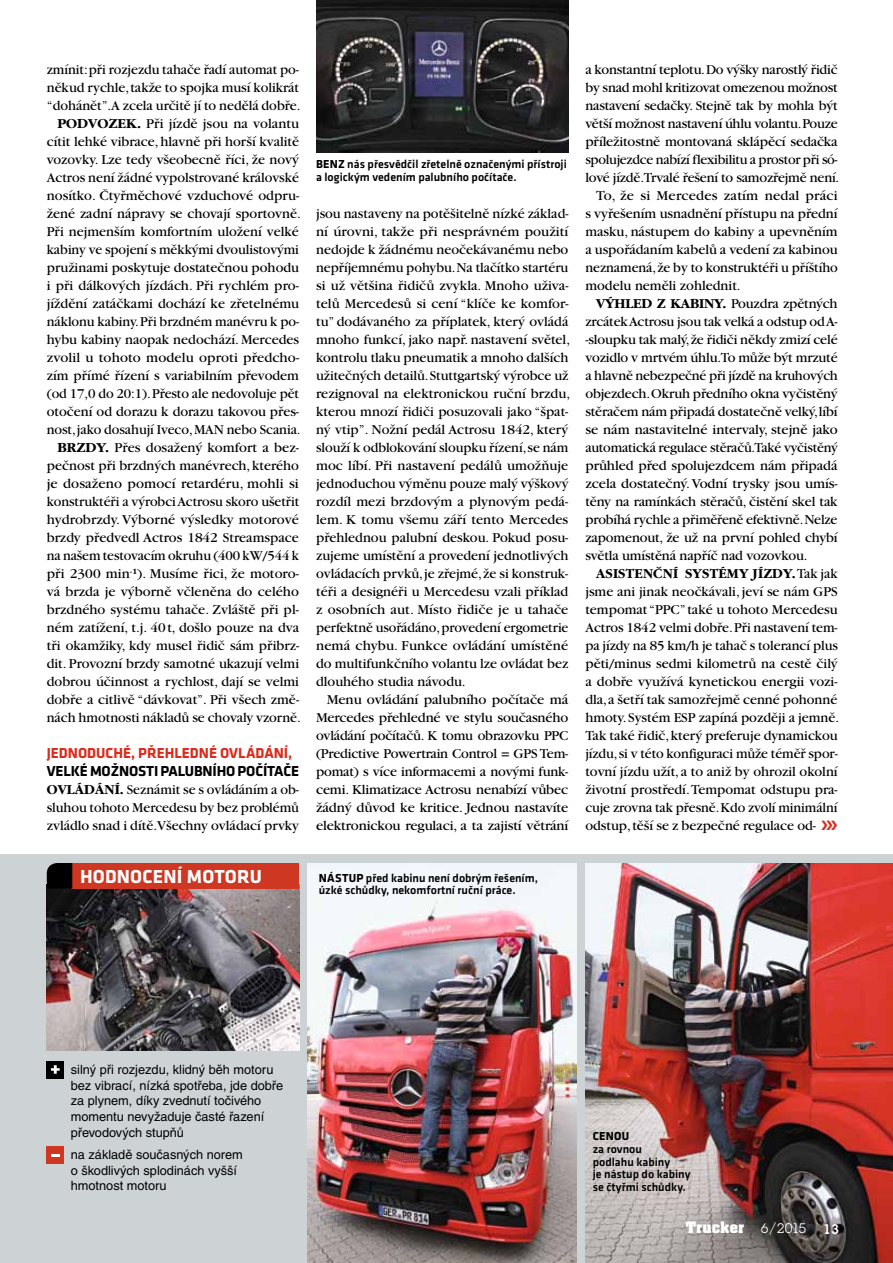
<style>
.page{position:relative;width:893px;height:1263px;background:#fff}
.page>*{position:absolute;margin:0;border:0;box-sizing:border-box;transform-origin:0 0}
.t1{font:700 19.5px "Klavika Basic";letter-spacing:.01em;color:#fff}
.t2{font:700 15px "Klavika Basic";letter-spacing:-.01em;color:#000}
.t3{font:700 15px "Klavika Basic";color:#dd2a1b}
.t4{font:14.25px/18px "ITC Garamond CE";color:#000;text-align:justify}
.t5{font:14.25px "ITC Garamond CE";letter-spacing:-.02em;color:#000}
.t6{font:700 14.25px "ITC Garamond CE";letter-spacing:.015em;color:#000}
.t7{font:700 13.5px "Aachen Std";letter-spacing:.025em;color:#fff}
.t8{font:600 13.5px "Lubalin Graph CE";color:#fff}
.t9{font:12.75px/15.8px "Helvetica CE";color:#000}
.t10{font:500 12px/12.8px "Klavika Basic";color:#000}
.t11{font:700 12px "Klavika Basic";letter-spacing:.015em;color:#000}
.s1{font-weight:700}
.s2{font-weight:400}
.s3{color:#d7291b}
.s4{font-family:"Lubalin Graph CE";font-weight:400}
</style>
<div class="page">
<div style="left:0;top:854px;width:893px;height:409px;background:#cdd2d4"></div>
<img style="left:585px;top:863px;width:308px;height:400px">
<img style="left:316px;top:0;width:252px;height:152px">
<img style="left:308px;top:863px;width:269px;height:400px">
<img style="left:47px;top:888px;width:252px;height:162px">
<div style="left:72px;top:863px;width:227px;height:25px;background:#ce3721"></div>
<svg style="left:47px;top:863px;width:25px;height:25px"></svg>
<div style="left:47px;top:1061px;width:17px;height:17px;background:#000"></div>
<svg style="left:51px;top:1065px;width:9px;height:9px"></svg>
<div style="left:47px;top:1146px;width:17px;height:17px;background:#ce3721"></div>
<svg style="left:51px;top:1154px;width:8px;height:2px"></svg>
<p class="t4" style="left:47px;top:61px;width:256px;text-align:right">zmínit: při rozjezdu tahače řadí automat po&shy;někud rychle, takže to spojka musí kolikrát “dohánět”.A zcela určitě jí to nedělá dobře.<br><span class="s1">PODVOZEK.</span> Při jízdě jsou na volantu cítit lehké vibrace, hlavně při horší kvalitě vozovky. Lze tedy všeobecně říci, že nový Actros není žádné vypolstrované královské nosítko. Čtyřměchové vzduchové odpru&shy;žené zadní nápravy se chovají sportovně.<br>Při nejmenším komfortním uložení velké kabiny ve spojení s měkkými dvoulistovými pružinami poskytuje dostatečnou pohodu i při dálkových jízdách. Při rychlém pro&shy;jíždění zatáčkami dochází ke zřetelnému náklonu kabiny. Při brzdném manévru k po&shy;hybu kabiny naopak nedochází. Mercedes zvolil u tohoto modelu oproti předcho&shy;zím přímé řízení s variabilním převodem (od 17,0 do 20:1). Přesto ale nedovoluje pět otočení od dorazu k dorazu takovou přes&shy;nost, jako dosahují Iveco, MAN nebo Scania.<br><span class="s1">BRZDY.</span> Přes dosažený komfort a bez&shy;pečnost při brzdných manévrech, kterého je dosaženo pomocí retardéru, mohli si konstruktéři a výrobci Actrosu skoro ušetřit hydrobrzdy. Výborné výsledky motorové brzdy předvedl Actros 1842 Streamspace na našem testovacím okruhu (400 kW/544 k při 2300 min<sup>-1</sup>). Musíme řici, že motoro&shy;vá brzda je výborně včleněna do celého brzdného systému tahače. Zvláště při pl&shy;ném zatížení, t.j. 40t, došlo pouze na dva tři okamžiky, kdy musel řidič sám přibrz&shy;dit. Provozní brzdy samotné ukazují velmi dobrou účinnost a rychlost, dají se velmi dobře a citlivě “dávkovat”. Při všech změ&shy;nách hmotnosti nákladů se chovaly vzorně.</p>
<p class="t3" style="left:47px;top:742px;width:247px">JEDNODUCHÉ, PŘEHLEDNÉ OVLÁDÁNÍ,</p>
<p class="t2" style="left:47px;top:760px;width:254px">VELKÉ MOŽNOSTI PALUBNÍHO POČÍTAČE</p>
<p class="t4" style="left:47px;top:781px;width:254px"><span class="s1">OVLÁDÁNÍ.</span> Seznámit se s ovládáním a ob&shy;sluhou tohoto Mercedesu by bez problémů zvládlo snad i dítě.Všechny ovládací prvky</p>
<h1 class="t1" style="left:80px;top:862px;width:183px">HODNOCENÍ MOTORU</h1>
<p class="t10" style="left:316px;top:158px;width:252px"><span class="s1">BENZ</span> nás přesvědčil zřetelně označenými přístroji a logickým vedením palubního počítače.</p>
<p class="t4" style="left:316px;top:205px;width:256px;text-align:left">jsou nastaveny na potěšitelně nízké základ&shy;ní úrovni, takže při nesprávném použití nedojde k žádnému neočekávanému nebo nepříjemnému pohybu. Na tlačítko startéru si už většina řidičů zvykla. Mnoho uživa&shy;telů Mercedesů si cení “klíče ke komfor&shy;tu” dodávaného za příplatek, který ovládá mnoho funkcí, jako např. nastavení světel, kontrolu tlaku pneumatik a mnoho dalších užitečných detailů. Stuttgartský výrobce už rezignoval na elektronickou ruční brzdu, kterou mnozí řidiči posuzovali jako “špat&shy;ný vtip”. Nožní pedál Actrosu 1842, který slouží k odblokování sloupku řízení, se nám moc líbí. Při nastavení pedálů umožňuje jednoduchou výměnu pouze malý výškový rozdíl mezi brzdovým a plynovým pedá&shy;lem. K tomu všemu září tento Mercedes přehlednou palubní deskou. Pokud posu&shy;zujeme umístění a provedení jednotlivých ovládacích prvků, je zřejmé, že si konstruk&shy;téři a designéři u Mercedesu vzali příklad z osobních aut. Místo řidiče je u tahače perfektně usořádáno, provedení ergometrie nemá chybu. Funkce ovládání umístěné do multifunkčního volantu lze ovládat bez dlouhého studia návodu.</p>
<p class="t4" style="left:316px;top:691px;width:254px;text-indent:11px">Menu ovládání palubního počítače má Mercedes přehledné ve stylu současného ovládání počítačů. K tomu obrazovku PPC (Predictive Powertrain Control = GPS Tem&shy;pomat) s více informacemi a novými funk&shy;cemi. Klimatizace Actrosu nenabízí vůbec žádný důvod ke kritice. Jednou nastavíte elektronickou regulaci, a ta zajistí větrání</p>
<p class="t10" style="left:319px;top:871px;width:221px"><span class="s1">NÁSTUP</span> před kabinu není dobrým řešením, úzké schůdky, nekomfortní ruční práce.</p>
<p class="t4" style="left:585px;top:61px;width:254px">a konstantní teplotu. Do výšky narostlý řidič</p>
<p class="t4" style="left:585px;top:79px;width:254px">by snad mohl kritizovat omezenou možnost</p>
<p class="t4" style="left:585px;top:97px;width:254px">nastavení sedačky. Stejně tak by mohla být</p>
<p class="t4" style="left:585px;top:115px;width:254px">větší možnost nastavení úhlu volantu. Pouze</p>
<p class="t4" style="left:585px;top:133px;width:254px">příležitostně montovaná sklápěcí sedačka</p>
<p class="t5" style="left:585px;top:153px;width:254px">spolujezdce nabízí flexibilitu a prostor při só-</p>
<p class="t4" style="left:585px;top:169px;width:256px">lové jízdě.Trvalé řešení to samozřejmě není.</p>
<p class="t4" style="left:596px;top:187px;width:243px">To, že si Mercedes zatím nedal práci</p>
<p class="t4" style="left:585px;top:205px;width:254px">s vyřešením usnadnění přístupu na přední</p>
<p class="t4" style="left:585px;top:223px;width:254px">masku, nástupem do kabiny a upevněním</p>
<p class="t4" style="left:585px;top:241px;width:254px">a uspořádaním kabelů a vedení za kabinou</p>
<p class="t4" style="left:585px;top:259px;width:254px">neznamená, že by to konstruktéři u příštího</p>
<p class="t4" style="left:585px;top:277px;width:157px">modelu neměli zohlednit.</p>
<p class="t4" style="left:596px;top:295px;width:243px"><span class="s1">VÝHLED Z KABINY.</span> Pouzdra zpětných</p>
<p class="t4" style="left:585px;top:313px;width:254px">zrcátek Actrosu jsou tak velká a odstup odA-</p>
<p class="t4" style="left:585px;top:331px;width:254px">-sloupku tak malý, že řidiči někdy zmizí celé</p>
<p class="t4" style="left:585px;top:349px;width:254px">vozidlo v mrtvém úhlu.To může být mrzuté</p>
<p class="t4" style="left:585px;top:367px;width:254px">a hlavně nebezpečné při jízdě na kruhových</p>
<p class="t4" style="left:585px;top:385px;width:254px">objezdech. Okruh předního okna vyčistěný</p>
<p class="t4" style="left:585px;top:403px;width:254px">stěračem nám připadá dostatečně velký, líbí</p>
<p class="t4" style="left:585px;top:421px;width:254px">se nám nastavitelné intervaly, stejně jako</p>
<p class="t4" style="left:585px;top:439px;width:254px">automatická regulace stěračů.Také vyčistěný</p>
<p class="t4" style="left:585px;top:457px;width:254px">průhled před spolujezdcem nám připadá</p>
<p class="t4" style="left:585px;top:475px;width:254px">zcela dostatečný. Vodní trysky jsou umís-</p>
<p class="t4" style="left:585px;top:493px;width:254px">těny na ramínkách stěračů, čistění skel tak</p>
<p class="t4" style="left:585px;top:511px;width:254px">probíhá rychle a přiměřeně efektivně. Nelze</p>
<p class="t4" style="left:585px;top:529px;width:254px">zapomenout, že už na první pohled chybí</p>
<p class="t4" style="left:585px;top:547px;width:224px">světla umístěná napříč nad vozovkou.</p>
<p class="t6" style="left:596px;top:565px;width:243px">ASISTENČNÍ SYSTÉMY JÍZDY. <span class="s2">Tak jak</span></p>
<p class="t4" style="left:585px;top:583px;width:254px">jsme ani jinak neočkávali, jeví se nám GPS</p>
<p class="t4" style="left:585px;top:601px;width:254px">tempomat “PPC” také u tohoto Mercedesu</p>
<p class="t4" style="left:585px;top:619px;width:254px">Actros 1842 velmi dobře. Při nastavení tem-</p>
<p class="t4" style="left:585px;top:637px;width:254px">pa jízdy na 85 km/h je tahač s tolerancí plus</p>
<p class="t4" style="left:585px;top:655px;width:254px">pěti/minus sedmi kilometrů na cestě čilý</p>
<p class="t4" style="left:585px;top:673px;width:254px">a dobře využívá kynetickou energii vozi-</p>
<p class="t4" style="left:585px;top:691px;width:254px">dla, a šetří tak samozřejmě cenné pohonné</p>
<p class="t4" style="left:585px;top:709px;width:255px">hmoty. Systém ESP zapíná později a jemně.</p>
<p class="t4" style="left:585px;top:727px;width:254px">Tak také řidič, který preferuje dynamickou</p>
<p class="t4" style="left:585px;top:745px;width:254px">jízdu, si v této konfiguraci může téměř spor-</p>
<p class="t4" style="left:585px;top:763px;width:254px">tovní jízdu užít, a to aniž by ohrozil okolní</p>
<p class="t4" style="left:585px;top:781px;width:254px">životní prostředí. Tempomat odstupu pra-</p>
<p class="t4" style="left:585px;top:799px;width:254px">cuje zrovna tak přesně. Kdo zvolí minimální</p>
<p class="t4" style="left:585px;top:817px;width:254px">odstup, těší se z bezpečné regulace od- <span class="s3">❯❯❯</span></p>
<p class="t9" style="left:71px;top:1061px;width:214px">silný při rozjezdu, klidný běh motoru bez vibrací, nízká spotřeba, jde dobře za plynem, díky zvednutí točivého momentu nevyžaduje časté řazení převodových stupňů</p>
<p class="t9" style="left:71px;top:1146px;width:174px">na základě současných norem o škodlivých splodinách vyšší hmotnost motoru</p>
<p class="t11" style="left:593px;top:1127px;width:38px">CENOU</p>
<p class="t10" style="left:593px;top:1142px;width:99px">za rovnou<br>podlahu kabiny<br>je nástup do kabiny se čtyřmi schůdky.</p>
<p class="t7" style="left:686px;top:1218px;width:122px">Trucker <span class="s4">6/2015</span></p>
<p class="t8" style="left:823px;top:1221px;width:17px">13</p>
</div>
